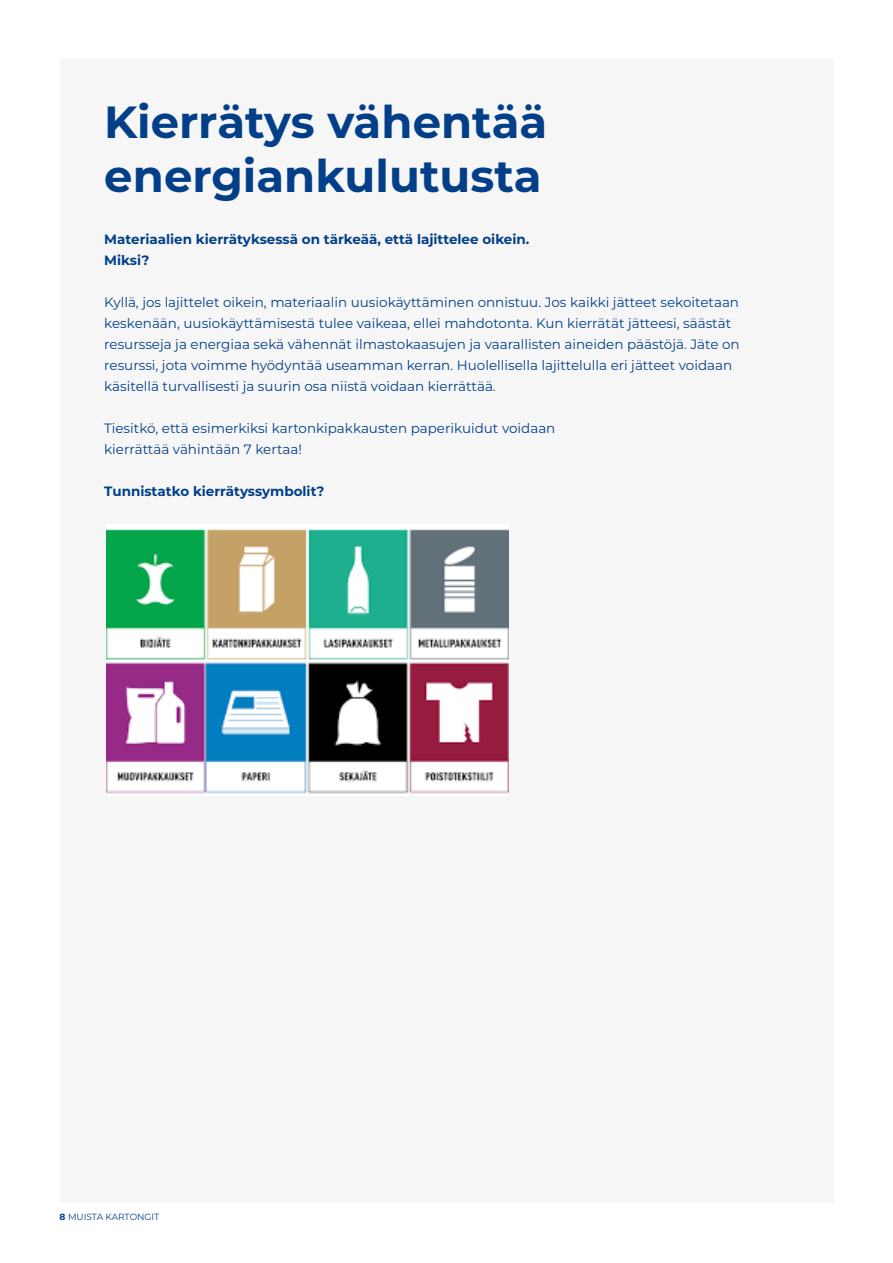
<style>
.page{position:relative;width:893px;height:1263px;background:#fff}
.page>*{position:absolute;margin:0;border:0;box-sizing:border-box;transform-origin:0 0}
.t1{font:700 45px/54px "Montserrat";color:#023f88}
.t2{font:13.5px/21px "Montserrat";color:#023f88}
.t3{font:700 13.5px "Montserrat";color:#023f88}
.t4{font:9px "Montserrat";color:#023f88}
.s1{font-weight:700}
</style>
<div class="page">
<div style="left:60px;top:60px;width:773px;height:1143px;background:#f6f6f6"></div>
<img style="left:106px;top:529px;width:402px;height:265px">
<p class="t1" style="left:104px;top:92px;width:444px">Kierrätys vähentää energiankulutusta</p>
<p class="t3" style="left:104px;top:230px;width:427px">Materiaalien kierrätyksessä on tärkeää, että lajittelee oikein.</p>
<p class="t3" style="left:104px;top:251px;width:47px">Miksi?</p>
<p class="t2" style="left:104px;top:292px;width:637px">Kyllä, jos lajittelet oikein, materiaalin uusiokäyttäminen onnistuu. Jos kaikki jätteet sekoitetaan keskenään, uusiokäyttämisestä tulee vaikeaa, ellei mahdotonta. Kun kierrätät jätteesi, säästät resursseja ja energiaa sekä vähennät ilmastokaasujen ja vaarallisten aineiden päästöjä. Jäte on resurssi, jota voimme hyödyntää useamman kerran. Huolellisella lajittelulla eri jätteet voidaan käsitellä turvallisesti ja suurin osa niistä voidaan kierrättää.</p>
<p class="t2" style="left:104px;top:418px;width:453px">Tiesitkö, että esimerkiksi kartonkipakkausten paperikuidut voidaan kierrättää vähintään 7 kertaa!</p>
<p class="t3" style="left:104px;top:482px;width:221px">Tunnistatko kierrätyssymbolit?</p>
<p class="t4" style="left:60px;top:1210px;width:101px"><span class="s1">8</span> MUISTA KARTONGIT</p>
</div>
